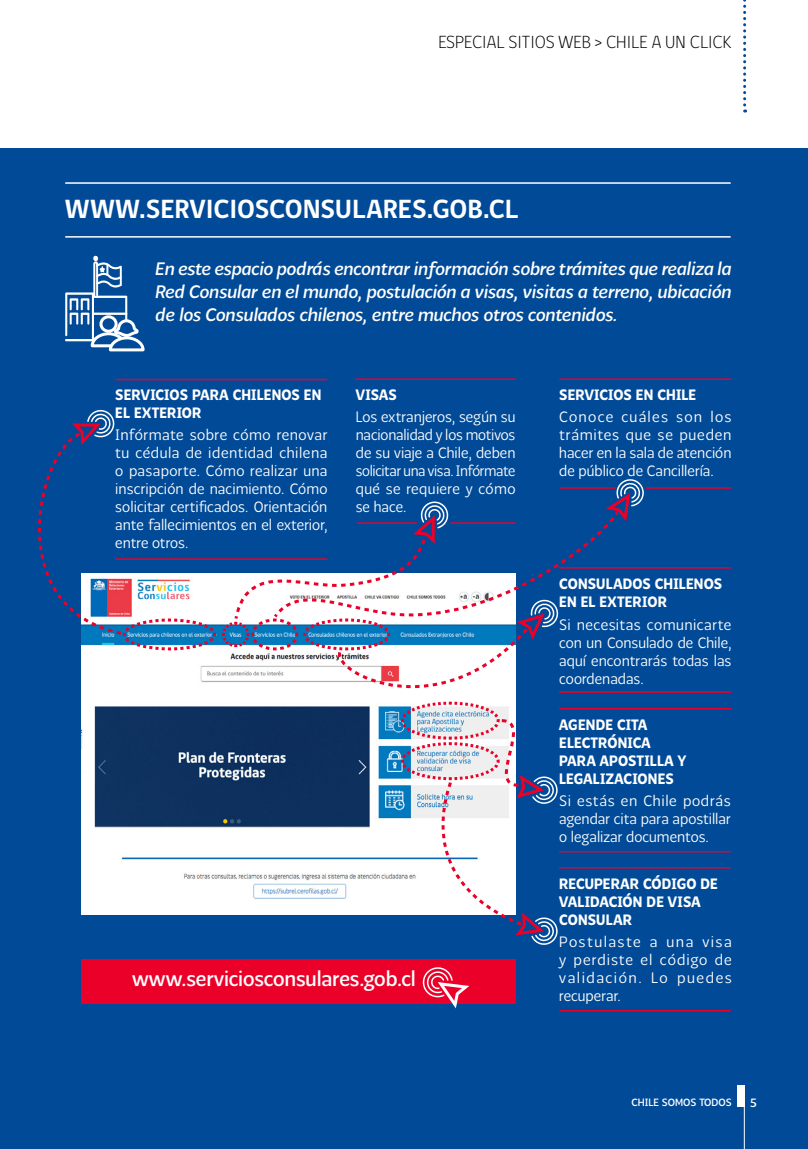
<style>
.page{position:relative;width:808px;height:1149px;background:#fff}
.page>*{position:absolute;margin:0;border:0;box-sizing:border-box;transform-origin:0 0}
.t1{font:700 27px "gob CL";letter-spacing:-.005em;color:#fff}
.t2{font:21px "Chilena";letter-spacing:-.005em;color:#fff;scale:.95 1}
.t3{font:italic 18px/22.5px "Chilena";color:#fff;text-align:justify}
.t4{font:300 18px "gob CL";color:#000}
.t5{font:15px/18px "Chilena Fina";letter-spacing:.005em;color:#fff;text-align:justify}
.t6{font:15px/18px "Chilena Gruesa";letter-spacing:.015em;color:#fff;scale:.95 1}
.t7{font:15px/18px "Chilena Fina";letter-spacing:.005em;color:#fff;text-align:justify;scale:.95 1}
.t8{font:12px "Chilena";color:#fff}
.t9{font:10.5px "Chilena";color:#fff}
</style>
<div class="page">
<div style="left:0;top:149px;width:808px;height:999px;background:#004a97"></div>
<hr style="left:115px;top:378px;width:212px;height:2px;background:#eb0029">
<hr style="left:559px;top:567px;width:172px;height:1px;background:#eb0029">
<hr style="left:559px;top:378px;width:172px;height:2px;background:#eb0029">
<hr style="left:559px;top:707px;width:172px;height:2px;background:#eb0029">
<hr style="left:559px;top:866px;width:172px;height:2px;background:#eb0029">
<hr style="left:355px;top:378px;width:160px;height:2px;background:#eb0029">
<hr style="left:559px;top:691px;width:172px;height:1px;background:#eb0029">
<hr style="left:646px;top:487px;width:85px;height:1px;background:#eb0029">
<hr style="left:559px;top:850px;width:172px;height:2px;background:#eb0029">
<hr style="left:559px;top:1009px;width:172px;height:2px;background:#eb0029">
<svg style="left:743px;top:0;width:3px;height:112px"></svg>
<hr style="left:65px;top:182px;width:666px;height:2px;background:#fff">
<hr style="left:65px;top:236px;width:666px;height:1px;background:#fff">
<div style="left:81px;top:958px;width:434px;height:45px;background:#eb0029"></div>
<svg style="left:65px;top:255px;width:80px;height:97px"></svg>
<svg style="left:419px;top:967px;width:51px;height:42px"></svg>
<svg style="left:38px;top:410px;width:609px;height:535px"></svg>
<div style="left:737px;top:1084px;width:7px;height:22px;background:#fff"></div>
<hr style="left:744px;top:1084px;width:1px;height:64px;background:#fff">
<p class="t4" style="left:438px;top:30px;width:294px">ESPECIAL SITIOS WEB &gt; CHILE A UN CLICK</p>
<h1 class="t1" style="left:65px;top:190px;width:454px">WWW.SERVICIOSCONSULARES.GOB.CL</h1>
<p class="t3" style="left:156px;top:257px;width:577px">En este espacio podrás encontrar información sobre trámites que realiza la Red Consular en el mundo, postulación a visas, visitas a terreno, ubicación de los Consulados chilenos, entre muchos otros contenidos.</p>
<p class="t6" style="left:115px;top:385px;width:218px">SERVICIOS PARA CHILENOS EN<br>EL EXTERIOR</p>
<p class="t5" style="left:115px;top:426px;width:214px">Infórmate sobre cómo renovar tu cédula de identidad chilena o pasaporte. Cómo realizar una inscripción de nacimiento. Cómo solicitar certificados. Orientación ante fallecimientos en el exterior, entre otros.</p>
<p class="t6" style="left:356px;top:385px;width:45px">VISAS</p>
<p class="t7" style="left:356px;top:408px;width:170px">Los extranjeros, según su nacionalidad y los motivos de su viaje a Chile, deben solicitar una visa. Infórmate qué se requiere y cómo se hace.</p>
<h2 class="t2" style="left:132px;top:965px;width:300px">www.serviciosconsulares.gob.cl</h2>
<p class="t6" style="left:559px;top:385px;width:146px">SERVICIOS EN CHILE</p>
<p class="t5" style="left:559px;top:408px;width:174px">Conoce cuáles son los trámites que se pueden hacer en la sala de atención de público de Cancillería.</p>
<p class="t6" style="left:559px;top:575px;width:173px">CONSULADOS CHILENOS<br>EN EL EXTERIOR</p>
<p class="t5" style="left:559px;top:615px;width:174px">Si necesitas comunicarte con un Consulado de Chile, aquí encontrarás todas las coordenadas.</p>
<p class="t6" style="left:559px;top:715px;width:135px">AGENDE CITA<br>ELECTRÓNICA<br>PARA APOSTILLA Y<br>LEGALIZACIONES</p>
<p class="t5" style="left:559px;top:791px;width:173px">Si estás en Chile podrás agendar cita para apostillar o legalizar documentos.</p>
<p class="t6" style="left:559px;top:874px;width:168px">RECUPERAR CÓDIGO DE<br>VALIDACIÓN DE VISA<br>CONSULAR</p>
<p class="t5" style="left:559px;top:932px;width:174px">Postulaste a una visa y perdiste el código de validación. Lo puedes recuperar.</p>
<p class="t9" style="left:632px;top:1095px;width:102px">CHILE SOMOS TODOS</p>
<p class="t8" style="left:750px;top:1095px;width:9px">5</p>
</div>
